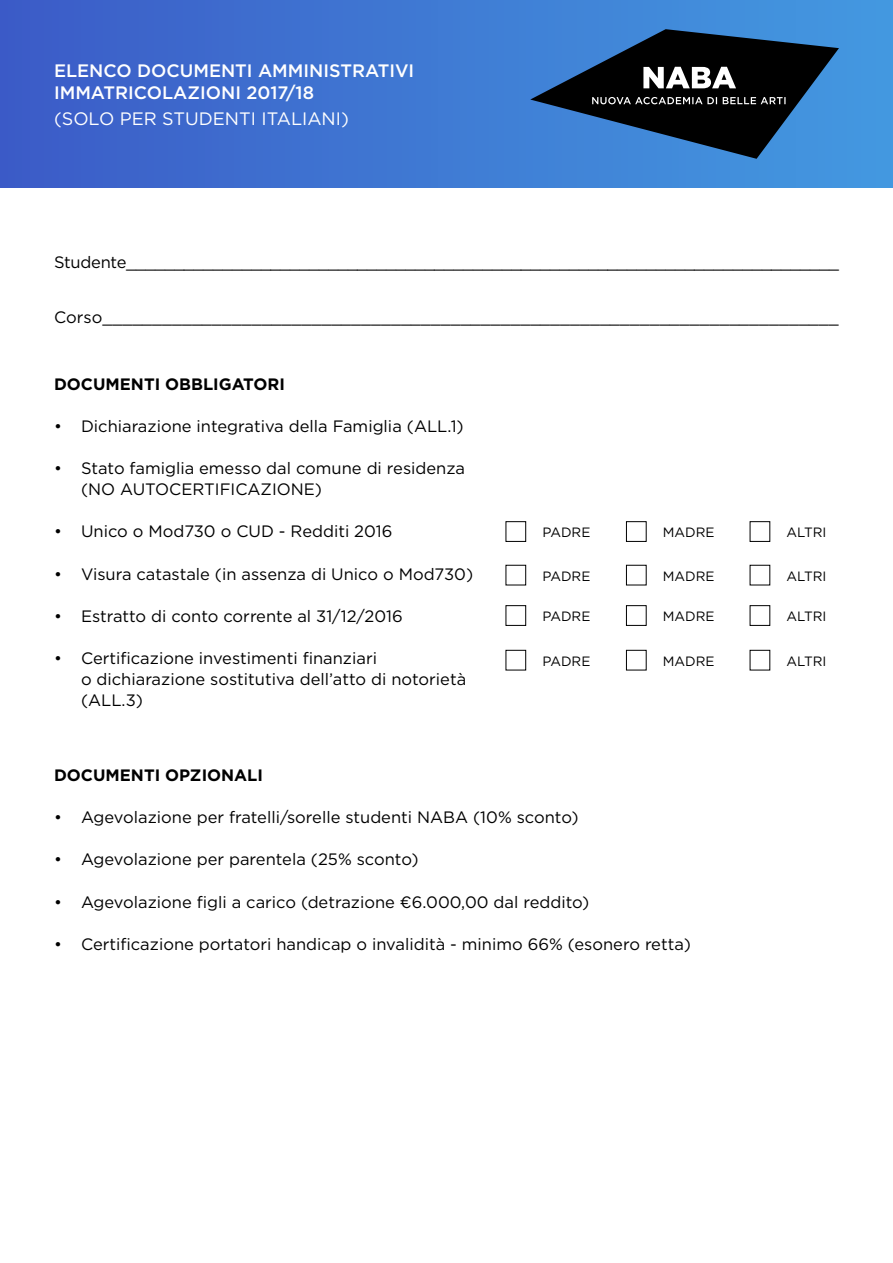
<style>
.page{position:relative;width:893px;height:1263px;background:#fff}
.page>*{position:absolute;margin:0;border:0;box-sizing:border-box;transform-origin:0 0}
.t1{font:500 18px/21.6px "Gotham";color:#fff}
.t2{font:18px "Gotham";color:#fff}
.t3{font:16.5px/21px "Gotham";color:#000}
.t4{font:700 16.5px "Gotham";color:#000}
.t5{font:13.5px "Gotham";color:#000}
</style>
<div class="page">
<div style="left:0;top:0;width:893px;height:188px;background:linear-gradient(to right,#3c5bc7,#439ae1)"></div>
<svg style="left:530px;top:29px;width:309px;height:130px;background:#27476b"></svg>
<div style="left:506px;top:650px;width:20px;height:20px;border:1px solid #000"></div>
<div style="left:626px;top:650px;width:21px;height:20px;border:1px solid #000"></div>
<div style="left:750px;top:650px;width:20px;height:20px;border:1px solid #000"></div>
<div style="left:506px;top:605px;width:20px;height:21px;border:1px solid #000"></div>
<div style="left:626px;top:605px;width:21px;height:21px;border:1px solid #000"></div>
<div style="left:750px;top:605px;width:20px;height:21px;border:1px solid #000"></div>
<div style="left:506px;top:565px;width:20px;height:20px;border:1px solid #000"></div>
<div style="left:506px;top:521px;width:20px;height:21px;border:1px solid #000"></div>
<div style="left:626px;top:521px;width:21px;height:21px;border:1px solid #000"></div>
<div style="left:750px;top:521px;width:20px;height:21px;border:1px solid #000"></div>
<p class="t1" style="left:54px;top:60px;width:362px">ELENCO DOCUMENTI AMMINISTRATIVI<br>IMMATRICOLAZIONI 2017/18</p>
<p class="t2" style="left:54px;top:107px;width:296px">(SOLO PER STUDENTI ITALIANI)</p>
<p class="t3" style="left:54px;top:252px;width:786px">Studente__________________________________________________________________________</p>
<p class="t3" style="left:54px;top:307px;width:786px">Corso__________________________________________________________________________</p>
<p class="t4" style="left:54px;top:373px;width:232px">DOCUMENTI OBBLIGATORI</p>
<p class="t3" style="left:54px;top:415px;width:411px">• Dichiarazione integrativa della Famiglia (ALL.1)</p>
<p class="t3" style="left:81px;top:457px;width:386px;text-indent:-27px">• Stato famiglia emesso dal comune di residenza (NO AUTOCERTIFICAZIONE)</p>
<p class="t3" style="left:54px;top:521px;width:340px">• Unico o Mod730 o CUD - Redditi 2016</p>
<p class="t3" style="left:54px;top:563px;width:421px">• Visura catastale (in assenza di Unico o Mod730)</p>
<p class="t3" style="left:54px;top:605px;width:350px">• Estratto di conto corrente al 31/12/2016</p>
<p class="t3" style="left:81px;top:647px;width:387px;text-indent:-27px">• Certificazione investimenti finanziari<br>o dichiarazione sostitutiva dell’atto di notorietà (ALL.3)</p>
<p class="t5" style="left:542px;top:524px;width:50px">PADRE</p>
<p class="t5" style="left:663px;top:524px;width:53px">MADRE</p>
<p class="t5" style="left:786px;top:524px;width:42px">ALTRI</p>
<p class="t5" style="left:542px;top:567px;width:50px">PADRE</p>
<p class="t5" style="left:663px;top:567px;width:53px">MADRE</p>
<p class="t5" style="left:786px;top:567px;width:42px">ALTRI</p>
<p class="t5" style="left:542px;top:608px;width:50px">PADRE</p>
<p class="t5" style="left:663px;top:608px;width:53px">MADRE</p>
<p class="t5" style="left:786px;top:608px;width:42px">ALTRI</p>
<p class="t5" style="left:542px;top:652px;width:50px">PADRE</p>
<p class="t5" style="left:663px;top:652px;width:53px">MADRE</p>
<p class="t5" style="left:786px;top:652px;width:42px">ALTRI</p>
<p class="t4" style="left:54px;top:764px;width:211px">DOCUMENTI OPZIONALI</p>
<p class="t3" style="left:54px;top:806px;width:526px">• Agevolazione per fratelli/sorelle studenti NABA (10% sconto)</p>
<p class="t3" style="left:54px;top:849px;width:366px">• Agevolazione per parentela (25% sconto)</p>
<p class="t3" style="left:54px;top:891px;width:537px">• Agevolazione figli a carico (detrazione €6.000,00 dal reddito)</p>
<p class="t3" style="left:54px;top:933px;width:639px">• Certificazione portatori handicap o invalidità - minimo 66% (esonero retta)</p>
</div>
